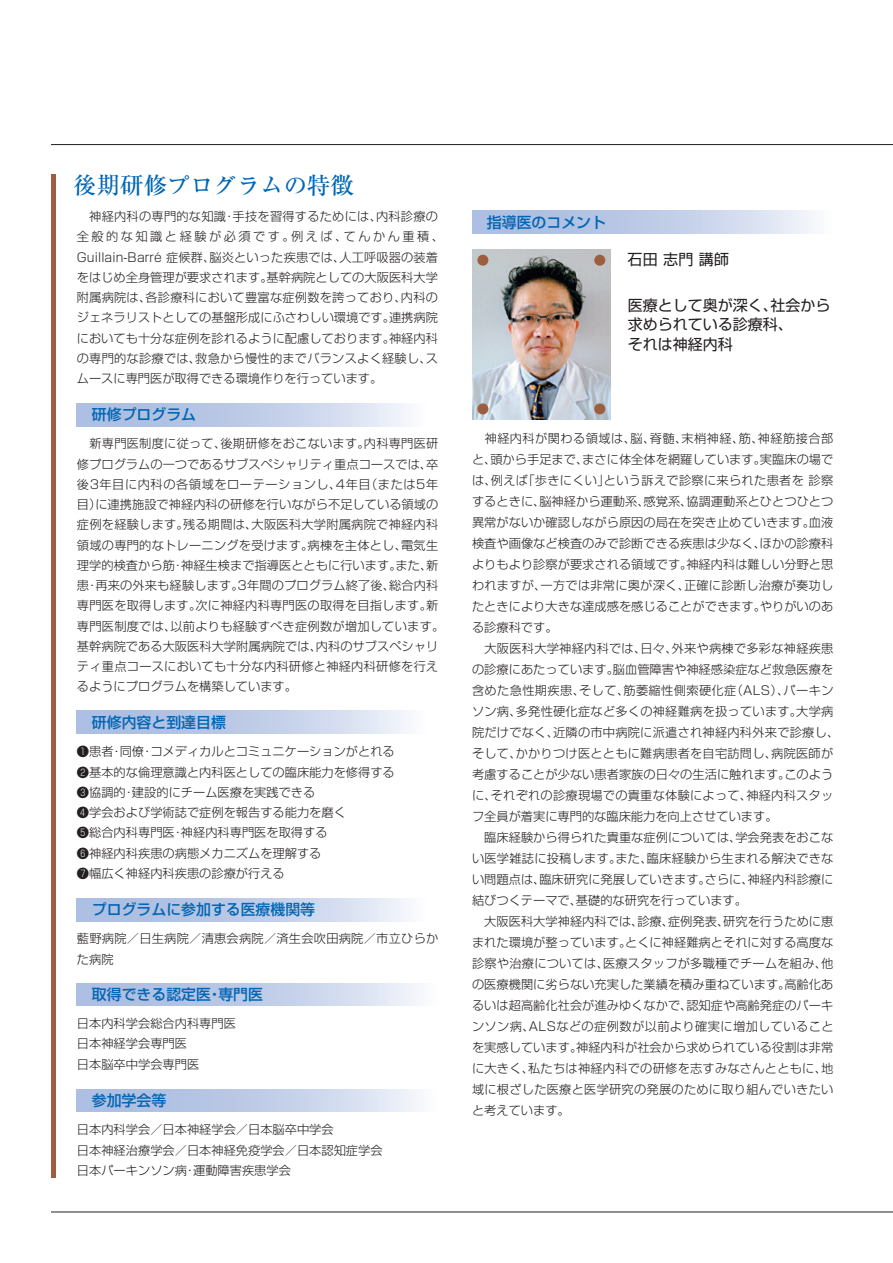
<style>
.page{position:relative;width:893px;height:1263px;background:#fff}
.page>*{position:absolute;margin:0;border:0;box-sizing:border-box;transform-origin:0 0}
.t1{font:500 23.4px "Ryumin Pro";color:#0166b3}
.t2{font:15px/19.5px "Shin Go Pro";color:#231f20}
.t3{font:500 14.85px "Shin Go Pro";color:#0166b3}
.t4{font:300 12.15px/21px "Shin Go Pro";color:#231f20}
.t5{font:300 12.15px/20.2px "Shin Go Pro";letter-spacing:.02em;color:#231f20}
</style>
<div class="page">
<hr style="left:51px;top:144px;width:842px;height:1px;background:#231f20">
<hr style="left:51px;top:1212px;width:842px;height:1px;background:#231f20">
<hr style="left:51px;top:174px;width:4px;height:1004px;background:#9d5e3f">
<img style="left:472px;top:249px;width:139px;height:170px">
<div style="left:477px;top:255px;width:11px;height:11px;background:#9d5e3f;border-radius:50%"></div>
<div style="left:594px;top:255px;width:11px;height:11px;background:#9d5e3f;border-radius:50%"></div>
<div style="left:477px;top:403px;width:11px;height:11px;background:#9d5e3f;border-radius:50%"></div>
<div style="left:594px;top:403px;width:11px;height:11px;background:#9d5e3f;border-radius:50%"></div>
<div style="left:472px;top:210px;width:361px;height:23px;background:linear-gradient(to right,#9fb3dc,#edf0f8)"></div>
<div style="left:77px;top:1089px;width:361px;height:22px;background:linear-gradient(to right,#9fb3dc,#edf0f8)"></div>
<svg style="left:77px;top:403px;width:331px;height:23px;background:#c2cfe9"></svg>
<svg style="left:77px;top:711px;width:331px;height:22px;background:#c2cfe9"></svg>
<svg style="left:77px;top:898px;width:331px;height:23px;background:#c2cfe9"></svg>
<div style="left:77px;top:983px;width:361px;height:23px;background:linear-gradient(to right,#9fb3dc,#edf0f8)"></div>
<h1 class="t1" style="left:73px;top:167px;width:282px">後期研修プログラムの特徴</h1>
<p class="t4" style="left:77px;top:205px;width:369px;line-height:20.2px">　神経内科の専門的な知識・手技を習得するためには、内科診療の全般的な知識と経験が必須です。例えば、てんかん重積、Guillain-Barré 症候群、脳炎といった疾患では、人工呼吸器の装着をはじめ全身管理が要求されます。基幹病院としての大阪医科大学附属病院は、各診療科において豊富な症例数を誇っており、内科のジェネラリストとしての基盤形成にふさわしい環境です。連携病院においても十分な症例を診れるように配慮しております。神経内科の専門的な診療では、救急から慢性的までバランスよく経験し、スムースに専門医が取得できる環境作りを行っています。</p>
<p class="t3" style="left:92px;top:402px;width:106px">研修プログラム</p>
<p class="t5" style="left:77px;top:432px;width:369px">　新専門医制度に従って、後期研修をおこないます。内科専門医研修プログラムの一つであるサブスペシャリティ重点コースでは、卒後3年目に内科の各領域をローテーションし、4年目（または5年目）に連携施設で神経内科の研修を行いながら不足している領域の症例を経験します。残る期間は、大阪医科大学附属病院で神経内科領域の専門的なトレーニングを受けます。病棟を主体とし、電気生理学的検査から筋・神経生検まで指導医とともに行います。また、新患・再来の外来も経験します。3年間のプログラム終了後、総合内科専門医を取得します。次に神経内科専門医の取得を目指します。新専門医制度では、以前よりも経験すべき症例数が増加しています。基幹病院である大阪医科大学附属病院では、内科のサブスペシャリティ重点コースにおいても十分な内科研修と神経内科研修を行えるようにプログラムを構築しています。</p>
<p class="t3" style="left:92px;top:710px;width:135px">研修内容と到達目標</p>
<p class="t4" style="left:77px;top:740px;width:319px;line-height:20.2px">❶患者・同僚・コメディカルとコミュニケーションがとれる<br>❷基本的な倫理意識と内科医としての臨床能力を修得する<br>❸協調的・建設的にチーム医療を実践できる<br>❹学会および学術誌で症例を報告する能力を磨く<br>❺総合内科専門医・神経内科専門医を取得する<br>❻神経内科疾患の病態メカニズムを理解する<br>❼幅広く神経内科疾患の診療が行える</p>
<p class="t3" style="left:92px;top:897px;width:225px">プログラムに参加する医療機関等</p>
<p class="t5" style="left:77px;top:927px;width:363px">藍野病院／日生病院／清恵会病院／済生会吹田病院／市立ひらかた病院</p>
<p class="t3" style="left:92px;top:982px;width:173px">取得できる認定医・専門医</p>
<p class="t4" style="left:77px;top:1012px;width:160px;line-height:20.2px">日本内科学会総合内科専門医日本神経学会専門医<br>日本脳卒中学会専門医</p>
<p class="t3" style="left:92px;top:1088px;width:76px">参加学会等</p>
<p class="t4" style="left:77px;top:1118px;width:307px;line-height:20.2px">日本内科学会／日本神経学会／日本脳卒中学会<br>日本神経治療学会／日本神経免疫学会／日本認知症学会日本パーキンソン病・運動障害疾患学会</p>
<p class="t3" style="left:487px;top:210px;width:121px">指導医のコメント</p>
<p class="t2" style="left:627px;top:248px;width:103px">石田 志門 講師</p>
<p class="t2" style="left:628px;top:294px;width:204px">医療として奥が深く、社会から求められている診療科、<br>それは神経内科</p>
<p class="t4" style="left:472px;top:426px;width:369px">　神経内科が関わる領域は、脳、脊髄、末梢神経、筋、神経筋接合部と、頭から手足まで、まさに体全体を網羅しています。実臨床の場では、例えば「歩きにくい」という訴えで診察に来られた患者を 診察するときに、脳神経から運動系、感覚系、協調運動系とひとつひとつ異常がないか確認しながら原因の局在を突き止めていきます。血液検査や画像など検査のみで診断できる疾患は少なく、ほかの診療科よりもより診察が要求される領域です。神経内科は難しい分野と思われますが、一方では非常に奥が深く、正確に診断し治療が奏功したときにより大きな達成感を感じることができます。やりがいのある診療科です。<br>　大阪医科大学神経内科では、日々、外来や病棟で多彩な神経疾患の診療にあたっています。脳血管障害や神経感染症など救急医療を含めた急性期疾患、そして、筋萎縮性側索硬化症（ALS）、パーキンソン病、多発性硬化症など多くの神経難病を扱っています。大学病院だけでなく、近隣の市中病院に派遣され神経内科外来で診療し、そして、かかりつけ医とともに難病患者を自宅訪問し、病院医師が考慮することが少ない患者家族の日々の生活に触れます。このように、それぞれの診療現場での貴重な体験によって、神経内科スタッフ全員が着実に専門的な臨床能力を向上させています。<br>　臨床経験から得られた貴重な症例については、学会発表をおこない医学雑誌に投稿します。また、臨床経験から生まれる解決できない問題点は、臨床研究に発展していきます。さらに、神経内科診療に結びつくテーマで、基礎的な研究を行っています。<br>　大阪医科大学神経内科では、診療、症例発表、研究を行うために恵まれた環境が整っています。とくに神経難病とそれに対する高度な診察や治療については、医療スタッフが多職種でチームを組み、他の医療機関に劣らない充実した業績を積み重ねています。高齢化あるいは超高齢化社会が進みゆくなかで、認知症や高齢発症のパーキンソン病、ALSなどの症例数が以前より確実に増加していることを実感しています。神経内科が社会から求められている役割は非常に大きく、私たちは神経内科での研修を志すみなさんとともに、地域に根ざした医療と医学研究の発展のために取り組んでいきたいと考えています。</p>
</div>
